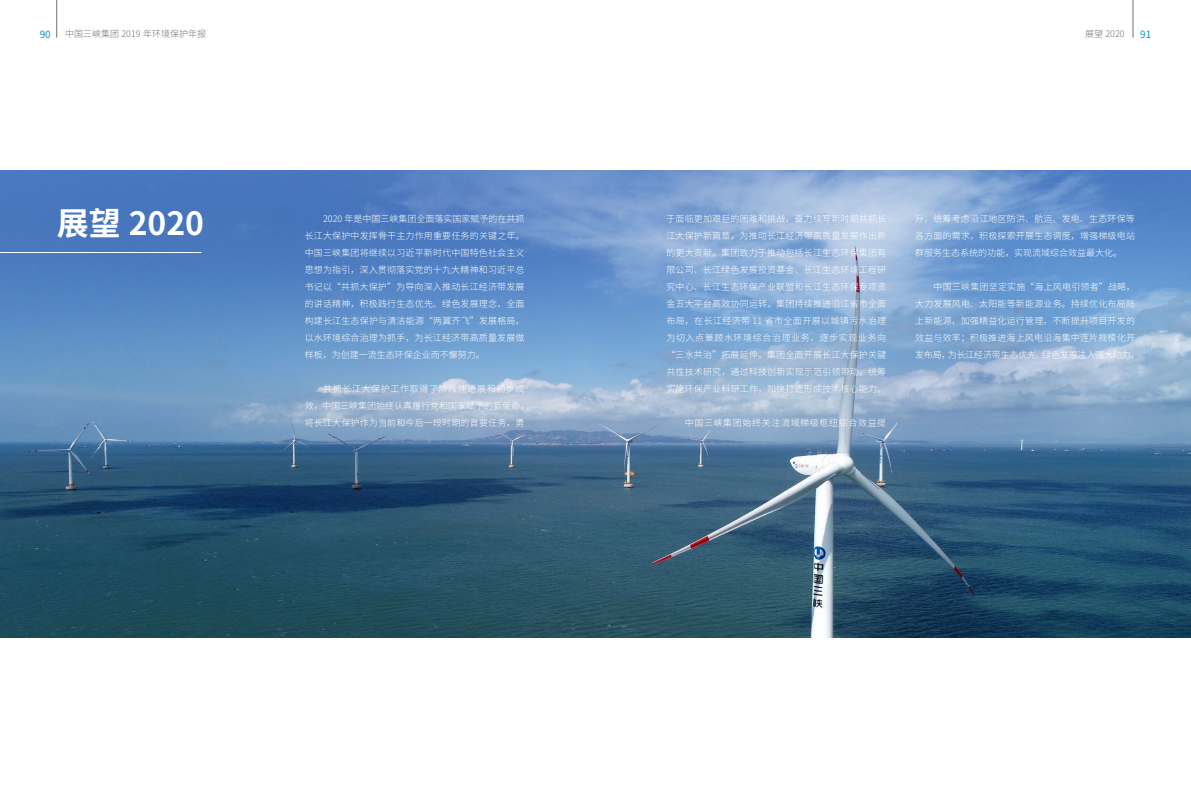
<style>
.page{position:relative;width:1191px;height:808px;background:#fff}
.page>*{position:absolute;margin:0;border:0;box-sizing:border-box;transform-origin:0 0}
.t1{font:700 32px "Noto Sans Hans";color:#fff}
.t2{font:10px "Noto Sans Hans";color:#09c}
.t3{font:300 9px/17px "Noto Sans Hans";letter-spacing:.02em;color:#fff;text-align:justify}
.t4{font:300 9px "Noto Sans Hans";color:#727171}
.t5{font:300 9px "Noto Sans Hans";letter-spacing:.07em;color:#fff}
</style>
<div class="page">
<hr style="left:57px;top:0;width:1px;height:38px;background:#727171">
<hr style="left:1132px;top:0;width:1px;height:38px;background:#727171">
<img style="left:0;top:171px;width:1191px;height:466px">
<hr style="left:0;top:252px;width:201px;height:1px;background:#fff">
<p class="t2" style="left:40px;top:28px;width:13px">90</p>
<p class="t4" style="left:65px;top:28px;width:142px">中国三峡集团 2019 年环境保护年报</p>
<p class="t4" style="left:1085px;top:28px;width:41px">展望 2020</p>
<p class="t2" style="left:1140px;top:28px;width:13px">91</p>
<h1 class="t1" style="left:57px;top:205px;width:149px">展望 2020</h1>
<p class="t3" style="left:305px;top:210px;width:221px;text-indent:18px">2020 年是中国三峡集团全面落实国家赋予的在共抓长江大保护中发挥骨干主力作用重要任务的关键之年。中国三峡集团将继续以习近平新时代中国特色社会主义思想为指引，深入贯彻落实党的十九大精神和习近平总书记以“共抓大保护”为导向深入推动长江经济带发展的讲话精神，积极践行生态优先、绿色发展理念，全面构建长江生态保护与清洁能源“两翼齐飞”发展格局，以水环境综合治理为抓手，为长江经济带高质量发展做样板，为创建一流生态环保企业而不懈努力。</p>
<p class="t3" style="left:305px;top:380px;width:226px;text-align:left;text-indent:18px">共抓长江大保护工作取得了阶段性进展和初步成效，中国三峡集团始终认真履行党和国家赋予的新使命，将长江大保护作为当前和今后一段时期的首要任务，勇</p>
<p class="t3" style="left:666px;top:210px;width:221px">于面临更加艰巨的困难和挑战，奋力续写新时期共抓长江大保护新篇章，为推动长江经济带高质量发展作出新的更大贡献。集团致力于推动包括长江生态环保集团有限公司、长江绿色发展投资基金、长江生态环境工程研究中心、长江生态环保产业联盟和长江生态环保专项资金五大平台高效协同运转。集团持续推进沿江省市全面布局，在长江经济带 11 省市全面开展以城镇污水治理为切入点兼顾水环境综合治理业务，逐步实现业务向“三水共治”拓展延伸。集团全面开展长江大保护关键共性技术研究，通过科技创新实现示范引领带动。统筹实施环保产业科研工作，加快打造形成技术核心能力。</p>
<p class="t5" style="left:685px;top:418px;width:203px">中国三峡集团始终关注流域梯级枢纽综合效益提</p>
<p class="t3" style="left:915px;top:210px;width:221px">升，统筹考虑沿江地区防洪、航运、发电、生态环保等各方面的需求，积极探索开展生态调度，增强梯级电站群服务生态系统的功能，实现流域综合效益最大化。</p>
<p class="t3" style="left:915px;top:278px;width:226px;text-align:left;text-indent:18px">中国三峡集团坚定实施“海上风电引领者”战略，大力发展风电、太阳能等新能源业务。持续优化布局陆上新能源，加强精益化运行管理，不断提升项目开发的效益与效率；积极推进海上风电沿海集中连片规模化开发布局，为长江经济带生态优先、绿色发展注入强大动力。</p>
</div>
